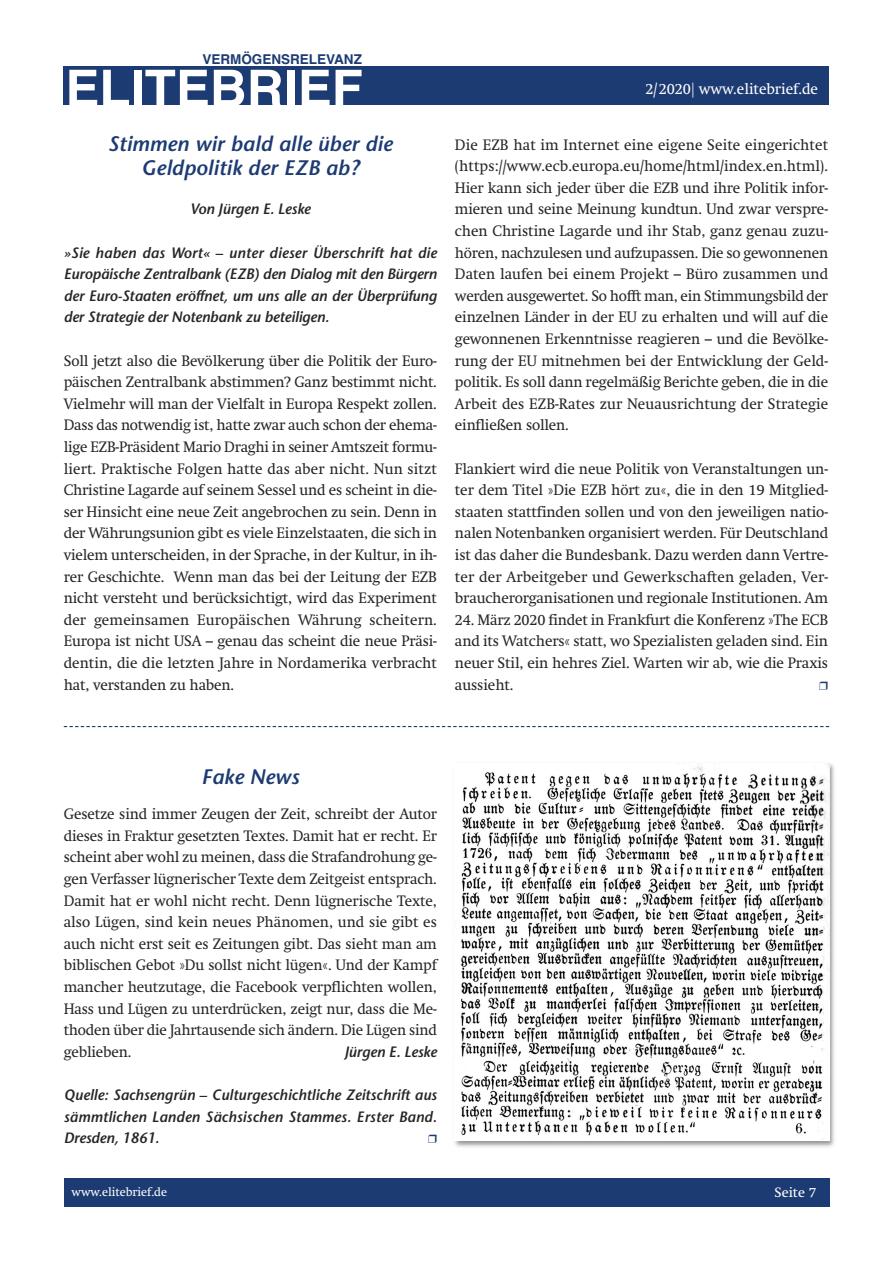
<style>
.page{position:relative;width:893px;height:1263px;background:#fff}
.page>*{position:absolute;margin:0;border:0;box-sizing:border-box;transform-origin:0 0}
.t1{font:700 51px "Helvetica";color:#fff}
.t2{font:italic 600 21px/24px "Stone Sans";letter-spacing:.005em;color:#1d3b73;text-align:center}
.t3{font:15px/21.6px "Swift";letter-spacing:-.01em;color:#272526;text-align:justify}
.t4{font:italic 600 15px/21.6px "Stone Sans";letter-spacing:-.01em;color:#272526;text-align:justify}
.t5{font:15px "Swift";color:#fff}
.t6{font:700 13.5px "Helvetica";color:#1d3b73}
.t7{font:13.5px "Swift";color:#fff}
.t8{font:12px "Swift";color:#fff}
</style>
<div class="page">
<div style="left:64px;top:1178px;width:765px;height:29px;background:#1d3b73"></div>
<div style="left:64px;top:66px;width:765px;height:38px;background:#1d3b73"></div>
<svg style="left:64px;top:726px;width:765px;height:1px"></svg>
<img style="left:454px;top:763px;width:381px;height:384px">
<img style="left:455px;top:763px;width:374px;height:378px">
<p class="t6" style="left:202px;top:51px;width:161px">VERMÖGENSRELEVANZ</p>
<h1 class="t1" style="left:65px;top:59px;width:299px">ELITEBRIEF</h1>
<h2 class="t2" style="left:108px;top:134px;width:286px">Stimmen wir bald alle über die<br>Geldpolitik der EZB ab?</h2>
<p class="t4" style="left:190px;top:200px;width:122px">Von Jürgen E. Leske</p>
<p class="t4" style="left:64px;top:243px;width:375px">»Sie haben das Wort« – unter dieser Überschrift hat die Europäische Zentralbank (EZB) den Dialog mit den Bürgern der Euro-Staaten eröffnet, um uns alle an der Überprüfung der Strategie der Notenbank zu beteiligen.</p>
<p class="t3" style="left:64px;top:351px;width:375px">Soll jetzt also die Bevölkerung über die Politik der Euro&shy;päischen Zentralbank abstimmen? Ganz bestimmt nicht.<br>Vielmehr will man der Vielfalt in Europa Respekt zollen.<br>Dass das notwendig ist, hatte zwar auch schon der ehema&shy;lige EZB-Präsident Mario Draghi in seiner Amtszeit formu&shy;liert. Praktische Folgen hatte das aber nicht. Nun sitzt Christine Lagarde auf seinem Sessel und es scheint in die&shy;ser Hinsicht eine neue Zeit angebrochen zu sein. Denn in der Währungsunion gibt es viele Einzelstaaten, die sich in vielem unterscheiden, in der Sprache, in der Kultur, in ih&shy;rer Geschichte. Wenn man das bei der Leitung der EZB nicht versteht und berücksichtigt, wird das Experiment der gemeinsamen Europäischen Währung scheitern.<br>Europa ist nicht USA – genau das scheint die neue Präsi&shy;dentin, die die letzten Jahre in Nordamerika verbracht hat, verstanden zu haben.</p>
<p class="t5" style="left:645px;top:83px;width:174px">2/2020| www.elitebrief.de</p>
<p class="t3" style="left:455px;top:135px;width:375px">Die EZB hat im Internet eine eigene Seite eingerichtet (https://www.ecb.europa.eu/home/html/index.en.html).<br>Hier kann sich jeder über die EZB und ihre Politik infor&shy;mieren und seine Meinung kundtun. Und zwar verspre&shy;chen Christine Lagarde und ihr Stab, ganz genau zuzu&shy;hören, nachzulesen und aufzupassen. Die so gewonnenen Daten laufen bei einem Projekt – Büro zusammen und werden ausgewertet. So hofft man, ein Stimmungsbild der einzelnen Länder in der EU zu erhalten und will auf die gewonnenen Erkenntnisse reagieren – und die Bevölke&shy;rung der EU mitnehmen bei der Entwicklung der Geld&shy;politik. Es soll dann regelmäßig Berichte geben, die in die Arbeit des EZB-Rates zur Neuausrichtung der Strategie einfließen sollen.</p>
<p class="t3" style="left:455px;top:459px;width:375px">Flankiert wird die neue Politik von Veranstaltungen un&shy;ter dem Titel »Die EZB hört zu«, die in den 19 Mitglied&shy;staaten stattfinden sollen und von den jeweiligen natio&shy;nalen Notenbanken organisiert werden. Für Deutschland ist das daher die Bundesbank. Dazu werden dann Vertre&shy;ter der Arbeitgeber und Gewerkschaften geladen, Ver&shy;braucherorganisationen und regionale Institutionen. Am</p>
<p class="t3" style="left:455px;top:610px;width:375px">24. März 2020 findet in Frankfurt die Konferenz »The ECB and its Watchers« statt, wo Spezialisten geladen sind. Ein neuer Stil, ein hehres Ziel. Warten wir ab, wie die Praxis aussieht.</p>
<h2 class="t2" style="left:202px;top:766px;width:99px">Fake News</h2>
<p class="t3" style="left:64px;top:804px;width:375px">Gesetze sind immer Zeugen der Zeit, schreibt der Autor dieses in Fraktur gesetzten Textes. Damit hat er recht. Er scheint aber wohl zu meinen, dass die Strafandrohung ge&shy;gen Verfasser lügnerischer Texte dem Zeitgeist entsprach.<br>Damit hat er wohl nicht recht. Denn lügnerische Texte, also Lügen, sind kein neues Phänomen, und sie gibt es auch nicht erst seit es Zeitungen gibt. Das sieht man am biblischen Gebot »Du sollst nicht lügen«. Und der Kampf mancher heutzutage, die Facebook verpflichten wollen, Hass und Lügen zu unterdrücken, zeigt nur, dass die Me&shy;thoden über die Jahrtausende sich ändern. Die Lügen sind geblieben.</p>
<p class="t4" style="left:344px;top:1042px;width:94px">Jürgen E. Leske</p>
<p class="t4" style="left:64px;top:1085px;width:375px">Quelle: Sachsengrün – Culturgeschichtliche Zeitschrift aus sämmtlichen Landen Sächsischen Stammes. Erster Band.<br>Dresden, 1861.</p>
<p class="t8" style="left:72px;top:1187px;width:97px">www.elitebrief.de</p>
<p class="t7" style="left:775px;top:1187px;width:43px">Seite 7</p>
</div>
